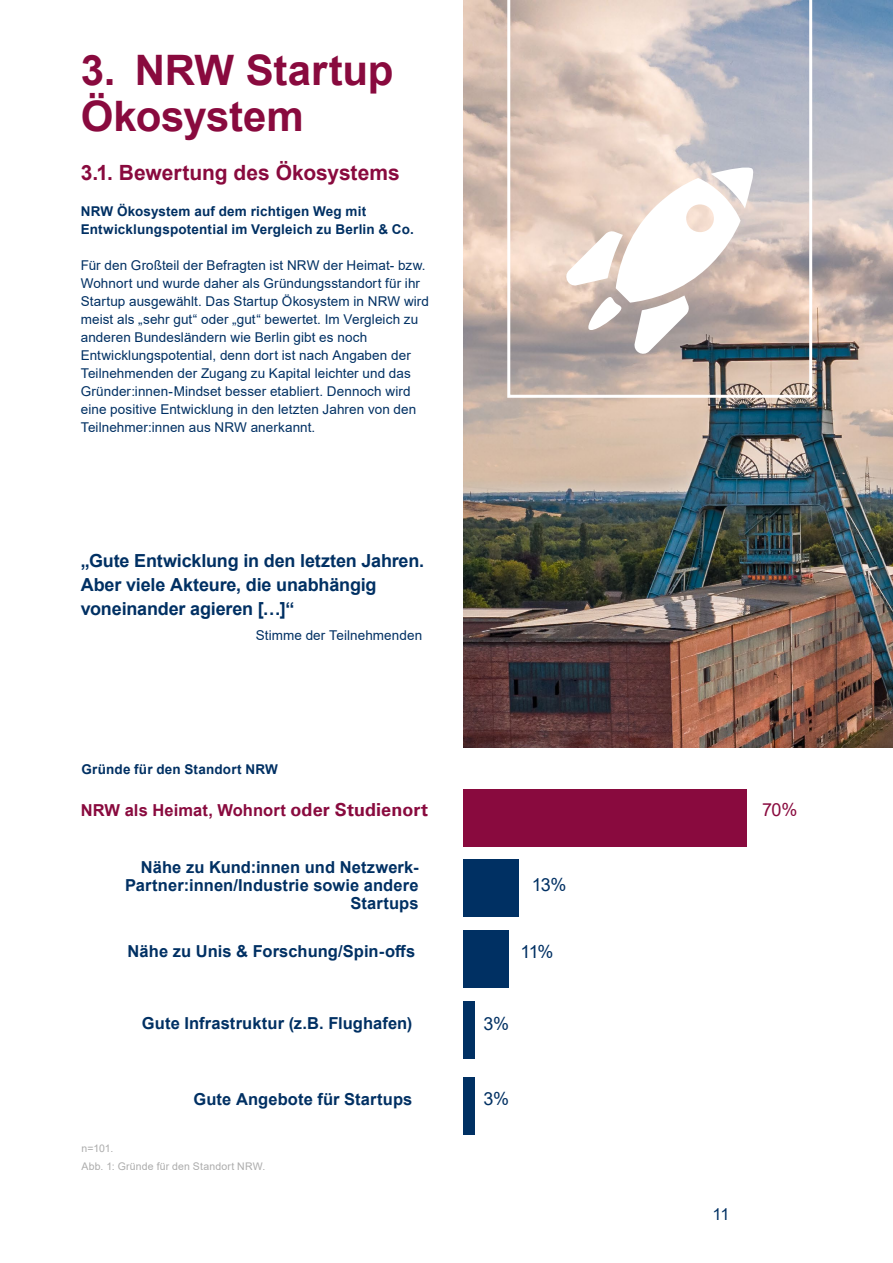
<style>
.page{position:relative;width:893px;height:1263px;background:#fff}
.page>*{position:absolute;margin:0;border:0;box-sizing:border-box;transform-origin:0 0}
.t1{font:700 42px/46.5px "Arial";letter-spacing:-.005em;color:#890a3e}
.Copytext_schwarz___Univers_Light{font:700 21px "Arial";color:#890a3e}
.Copytext_schwarz___Univers_Light-2{font:700 18px/24px "Arial";letter-spacing:-.01em;color:#003063}
.Copytext_schwarz___Univers_Light-3{font:18px "Arial";color:#003063}
.Copytext_schwarz___Univers_Light-4{font:18px "Arial";color:#890a3e}
.Copytext_schwarz___Univers_Light-5{font:700 16.5px/18px "Arial";letter-spacing:.005em;color:#003063;text-align:right}
.Copytext_schwarz___Univers_Light-6{font:700 16.5px "Arial";letter-spacing:.005em;color:#890a3e}
.t2{font:16.5px "Arial";color:#003063}
.Copytext_schwarz___Univers_Light-7{font:13.5px/18px "Arial";letter-spacing:.005em;color:#003063}
.Copytext_schwarz___Univers_Light-8{font:700 13.5px/18px "Arial";letter-spacing:.01em;color:#003063}
.Copytext_schwarz___Univers_Light-9{font:10.5px/18px "Arial";letter-spacing:.015em;color:#acacac}
.s1{font-family:"Universfor KPMG";font-size:18px}
</style>
<div class="page">
<img style="left:463px;top:0;width:430px;height:747px">
<div style="left:463px;top:789px;width:284px;height:57px;background:#890a3e"></div>
<div style="left:463px;top:860px;width:56px;height:57px;background:#003063"></div>
<div style="left:463px;top:930px;width:46px;height:57px;background:#003063"></div>
<div style="left:463px;top:1001px;width:12px;height:57px;background:#003063"></div>
<div style="left:463px;top:1077px;width:12px;height:57px;background:#003063"></div>
<svg style="left:507px;top:0;width:305px;height:398px;background:#cdc0bb"></svg>
<svg style="left:563px;top:165px;width:193px;height:192px"></svg>
<p class="t1" style="left:81px;top:47px;width:314px">3. NRW Startup<br>Ökosystem</p>
<p class="Copytext_schwarz___Univers_Light" style="left:81px;top:158px;width:321px">3.1. Bewertung des Ökosystems</p>
<p class="Copytext_schwarz___Univers_Light-8" style="left:81px;top:202px;width:334px">NRW Ökosystem auf dem richtigen Weg mit<br>Entwicklungspotential im Vergleich zu Berlin &amp; Co.</p>
<p class="Copytext_schwarz___Univers_Light-7" style="left:81px;top:256px;width:350px">Für den Großteil der Befragten ist NRW der Heimat- bzw.<br>Wohnort und wurde daher als Gründungsstandort für ihr Startup ausgewählt. Das Startup Ökosystem in NRW wird meist als „sehr gut“ oder „gut“ bewertet. Im Vergleich zu anderen Bundesländern wie Berlin gibt es noch Entwicklungspotential, denn dort ist nach Angaben der Teilnehmenden der Zugang zu Kapital leichter und das Gründer:innen-Mindset besser etabliert. Dennoch wird eine positive Entwicklung in den letzten Jahren von den Teilnehmer:innen aus NRW anerkannt.</p>
<p class="Copytext_schwarz___Univers_Light-2" style="left:81px;top:548px;width:345px">„Gute Entwicklung in den letzten Jahren.<br>Aber viele Akteure, die unabhängig voneinander agieren […]“</p>
<p class="Copytext_schwarz___Univers_Light-7" style="left:256px;top:626px;width:168px">Stimme der Teilnehmenden</p>
<p class="Copytext_schwarz___Univers_Light-8" style="left:81px;top:760px;width:198px">Gründe für den Standort NRW</p>
<p class="Copytext_schwarz___Univers_Light-6" style="left:81px;top:798px;width:349px">NRW als Heimat, Wohnort <span class="s1">oder Studienort</span></p>
<p class="Copytext_schwarz___Univers_Light-4" style="left:762px;top:797px;width:37px">70%</p>
<p class="Copytext_schwarz___Univers_Light-5" style="left:125px;top:858px;width:295px">Nähe zu Kund:innen und Netzwerk-<br>Partner:innen/Industrie sowie andere<br>Startups</p>
<p class="Copytext_schwarz___Univers_Light-5" style="left:128px;top:942px;width:289px">Nähe zu Unis &amp; Forschung/Spin-offs</p>
<p class="Copytext_schwarz___Univers_Light-3" style="left:521px;top:939px;width:34px">11%</p>
<p class="Copytext_schwarz___Univers_Light-3" style="left:532px;top:872px;width:36px">13%</p>
<p class="Copytext_schwarz___Univers_Light-5" style="left:142px;top:1014px;width:272px">Gute Infrastruktur (z.B. Flughafen)</p>
<p class="Copytext_schwarz___Univers_Light-3" style="left:484px;top:1011px;width:27px">3%</p>
<p class="Copytext_schwarz___Univers_Light-5" style="left:193px;top:1090px;width:220px">Gute Angebote für Startups</p>
<p class="Copytext_schwarz___Univers_Light-3" style="left:484px;top:1086px;width:27px">3%</p>
<p class="Copytext_schwarz___Univers_Light-9" style="left:81px;top:1139px;width:185px">n=101.<br>Abb. 1: Gründe für den Standort NRW.</p>
<p class="t2" style="left:712px;top:1202px;width:19px">11</p>
</div>
